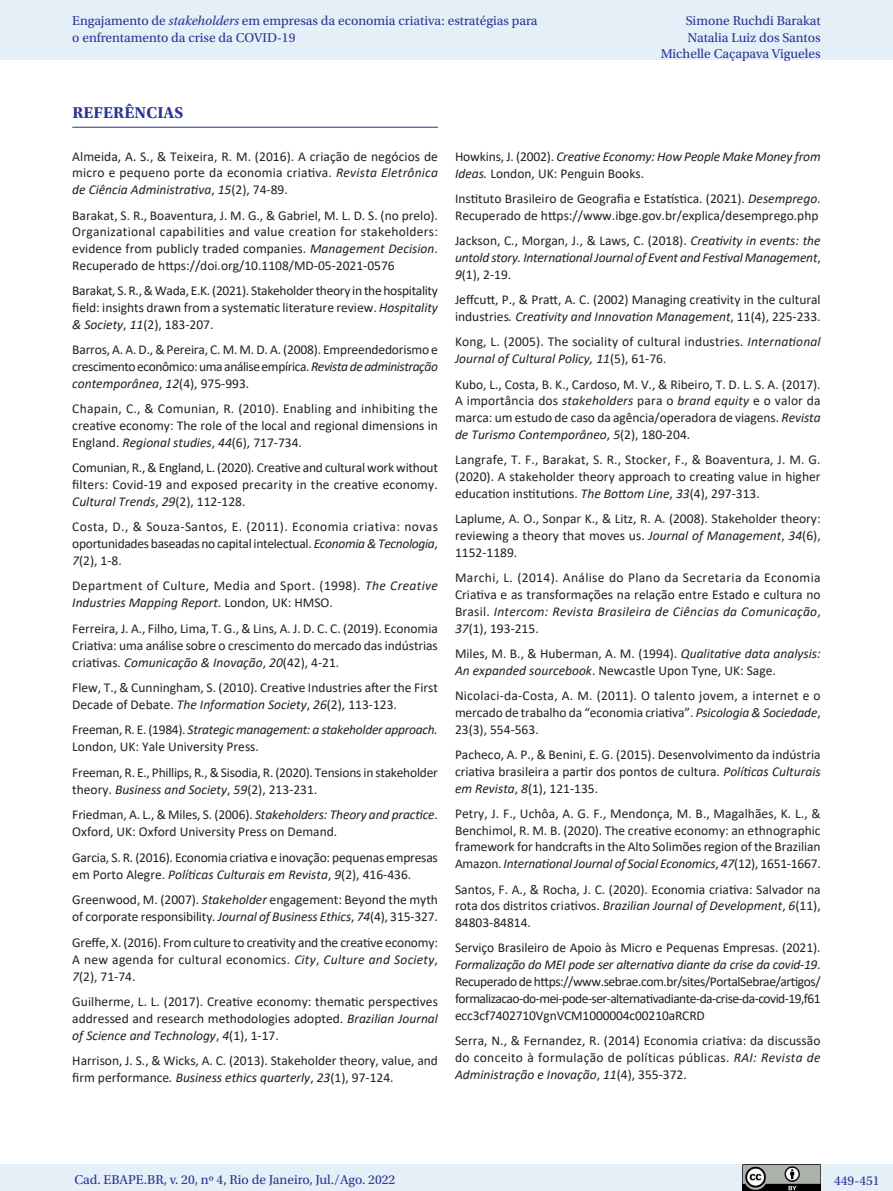
<style>
.page{position:relative;width:893px;height:1191px;background:#fff}
.page>*{position:absolute;margin:0;border:0;box-sizing:border-box;transform-origin:0 0}
._07_1_sub_1{font:700 16.5px "Utopia Std";letter-spacing:.01em;color:#2b3393}
.Referencias{font:13.5px/16.8px "Calibri";color:#231f20;text-align:justify}
.t1{font:13.5px/16.5px "Utopia Std";color:#2b3393}
.Referencias-2{font:italic 13.5px/16.8px "Calibri";letter-spacing:-.015em;color:#231f20}
.Referencias-3{font:13.5px/17px "Calibri";letter-spacing:.025em;color:#231f20}
.s1{font-style:italic}
.s2{font-style:normal}
</style>
<div class="page">
<div style="left:0;top:0;width:893px;height:60px;background:#e4eff8"></div>
<div style="left:0;top:1164px;width:893px;height:27px;background:#e4eff8"></div>
<img style="left:743px;top:1164px;width:78px;height:27px">
<hr style="left:72px;top:127px;width:366px;height:1px;background:#2b3393">
<p class="t1" style="left:72px;top:13px;width:467px">Engajamento de <span class="s1">stakeholders</span> em empresas da economia criativa: estratégias para o enfrentamento da crise da COVID-19</p>
<p class="t1" style="left:661px;top:13px;width:161px;text-align:right">Simone Ruchdi Barakat<br>Natalia Luiz dos Santos<br>Michelle Caçapava Vigueles</p>
<p class="_07_1_sub_1" style="left:72px;top:103px;width:113px">REFERÊNCIAS</p>
<p class="Referencias" style="left:72px;top:147px;width:367px">Almeida, A. S., &amp; Teixeira, R. M. (2016). A criação de negócios de micro e pequeno porte da economia criativa. <span class="s1">Revista Eletrônica de Ciência Administrativa</span>, <span class="s1">15</span>(2), 74-89.</p>
<p class="Referencias" style="left:72px;top:206px;width:367px">Barakat, S. R., Boaventura, J. M. G., &amp; Gabriel, M. L. D. S. (no prelo).<br>Organizational capabilities and value creation for stakeholders: evidence from publicly traded companies. <span class="s1">Management Decision</span>.<br>Recuperado de https://doi.org/10.1108/MD-05-2021-0576</p>
<p class="Referencias" style="left:72px;top:282px;width:367px">Barakat, S. R., &amp; Wada, E.K. (2021). Stakeholder theory in the hospitality field: insights drawn from a systematic literature review. <span class="s1">Hospitality &amp; Society</span>, <span class="s1">11</span>(2), 183-207.</p>
<p class="Referencias" style="left:72px;top:341px;width:367px">Barros, A. A. D., &amp; Pereira, C. M. M. D. A. (2008). Empreendedorismo e crescimento econômico: uma análise empírica. <span class="s1">Revista de administração contemporânea</span>, <span class="s1">12</span>(4), 975-993.</p>
<p class="Referencias" style="left:72px;top:400px;width:367px">Chapain, C., &amp; Comunian, R. (2010). Enabling and inhibiting the creative economy: The role of the local and regional dimensions in England. <span class="s1">Regional studies</span>, <span class="s1">44</span>(6), 717-734.</p>
<p class="Referencias" style="left:72px;top:459px;width:367px">Comunian, R., &amp; England, L. (2020)<span class="s1">.</span> Creative and cultural work without filters: Covid-19 and exposed precarity in the creative economy.<br><span class="s1">Cultural Trends</span>, <span class="s1">29</span>(2), 112-128.</p>
<p class="Referencias" style="left:72px;top:518px;width:367px">Costa, D., &amp; Souza-Santos, E. (2011). Economia criativa: novas oportunidades baseadas no capital intelectual. <span class="s1">Economia &amp; Tecnologia</span>, <span class="s1">7</span>(2), 1-8.</p>
<p class="Referencias-3" style="left:72px;top:577px;width:367px">Department of Culture, Media and Sport. (1998). <span class="s1">The Creative<br>Industries Mapping Report</span>. London, UK: HMSO.</p>
<p class="Referencias" style="left:72px;top:619px;width:367px">Ferreira, J. A., Filho, Lima, T. G., &amp; Lins, A. J. D. C. C. (2019). Economia Criativa: uma análise sobre o crescimento do mercado das indústrias criativas. <span class="s1">Comunicação &amp; Inovação</span>, <span class="s1">20</span>(42), 4-21.</p>
<p class="Referencias" style="left:72px;top:679px;width:367px">Flew, T., &amp; Cunningham, S. (2010). Creative Industries after the First<br>Decade of Debate. <span class="s1">The Information Society</span>, <span class="s1">26</span>(2), 113-123.</p>
<p class="Referencias" style="left:72px;top:721px;width:367px">Freeman, R. E. (1984). <span class="s1">Strategic management: a stakeholder approach.<br></span>London, UK: Yale University Press.</p>
<p class="Referencias" style="left:72px;top:763px;width:367px">Freeman, R. E., Phillips, R., &amp; Sisodia, R. (2020). Tensions in stakeholder theory. <span class="s1">Business and Society</span>, <span class="s1">59</span>(2), 213-231.</p>
<p class="Referencias" style="left:72px;top:806px;width:367px">Friedman, A. L., &amp; Miles, S. (2006). <span class="s1">Stakeholders: Theory and practice</span>.<br>Oxford, UK: Oxford University Press on Demand.</p>
<p class="Referencias" style="left:72px;top:848px;width:367px">Garcia, S. R. (2016). Economia criativa e inovação: pequenas empresas em Porto Alegre. <span class="s1">Políticas Culturais em Revista</span>, <span class="s1">9</span>(2), 416-436.</p>
<p class="Referencias" style="left:72px;top:891px;width:367px">Greenwood, M. (2007). <span class="s1">Stakeholder</span> engagement: Beyond the myth of corporate responsibility. <span class="s1">Journal of Business Ethics</span>, <span class="s1">74</span>(4), 315-327.</p>
<p class="Referencias" style="left:72px;top:933px;width:367px">Greffe, X. (2016). From culture to creativity and the creative economy:<br>A new agenda for cultural economics. <span class="s1">City</span>, <span class="s1">Culture and Society</span>, <span class="s1">7</span>(2), 71-74.</p>
<p class="Referencias" style="left:72px;top:992px;width:367px">Guilherme, L. L. (2017). Creative economy: thematic perspectives addressed and research methodologies adopted. <span class="s1">Brazilian Journal of Science and Technology</span>, <span class="s1">4</span>(1), 1-17.</p>
<p class="Referencias" style="left:72px;top:1052px;width:367px">Harrison, J. S., &amp; Wicks, A. C. (2013). Stakeholder theory, value, and firm performance<span class="s1">. Business ethics quarterly</span>, <span class="s1">23</span>(1), 97-124.</p>
<p class="Referencias-2" style="left:455px;top:148px;width:367px"><span class="s2">Howkins, J. (2002).</span> Creative Economy: How People Make Money from<br>Ideas. <span class="s2">London, UK: Penguin Books.</span></p>
<p class="Referencias" style="left:455px;top:190px;width:367px">Instituto Brasileiro de Geografia e Estatística. (2021). <span class="s1">Desemprego</span>.<br>Recuperado de https://www.ibge.gov.br/explica/desemprego.php</p>
<p class="Referencias-2" style="left:455px;top:232px;width:367px;text-align:justify"><span class="s2">Jackson, C., Morgan, J., &amp; Laws, C. (2018).</span> Creativity in events: the untold story. International Journal of Event and Festival Management<span class="s2">, </span>9<span class="s2">(1), 2-19.</span></p>
<p class="Referencias" style="left:455px;top:291px;width:367px">Jeffcutt, P., &amp; Pratt, A. C. (2002) Managing creativity in the cultural industries<span class="s1">. Creativity and Innovation Management</span>, 11(4), 225-233.</p>
<p class="Referencias" style="left:455px;top:333px;width:367px">Kong, L. (2005). The sociality of cultural industries. <span class="s1">International<br>Journal of Cultural Policy, 11</span>(5), 61-76.</p>
<p class="Referencias" style="left:455px;top:375px;width:367px">Kubo, L., Costa, B. K., Cardoso, M. V., &amp; Ribeiro, T. D. L. S. A. (2017).<br>A importância dos <span class="s1">stakeholders</span> para o <span class="s1">brand equity</span> e o valor da marca: um estudo de caso da agência/operadora de viagens. <span class="s1">Revista de Turismo Contemporâneo</span>, <span class="s1">5</span>(2), 180-204.</p>
<p class="Referencias" style="left:455px;top:451px;width:367px">Langrafe, T. F., Barakat, S. R., Stocker, F., &amp; Boaventura, J. M. G. (2020). A stakeholder theory approach to creating value in higher education institutions. <span class="s1">The Bottom Line</span>, <span class="s1">33</span>(4), 297-313.</p>
<p class="Referencias" style="left:455px;top:510px;width:367px">Laplume, A. O., Sonpar K., &amp; Litz, R. A. (2008). Stakeholder theory: reviewing a theory that moves us. <span class="s1">Journal of Management</span>, <span class="s1">34</span>(6), 1152-1189.</p>
<p class="Referencias" style="left:455px;top:569px;width:367px">Marchi, L. (2014). Análise do Plano da Secretaria da Economia Criativa e as transformações na relação entre Estado e cultura no Brasil. <span class="s1">Intercom: Revista Brasileira de Ciências da Comunicação</span>, <span class="s1">37</span>(1), 193-215.</p>
<p class="Referencias" style="left:455px;top:644px;width:367px">Miles, M. B., &amp; Huberman, A. M. (1994). <span class="s1">Qualitative data analysis:<br>An expanded sourcebook</span>. Newcastle Upon Tyne, UK: Sage.</p>
<p class="Referencias" style="left:455px;top:686px;width:367px">Nicolaci-da-Costa, A. M. (2011). O talento jovem, a internet e o mercado de trabalho da “economia criativa”. <span class="s1">Psicologia &amp; Sociedade</span>, 23(3), 554-563.</p>
<p class="Referencias" style="left:455px;top:745px;width:367px">Pacheco, A. P., &amp; Benini, E. G. (2015). Desenvolvimento da indústria criativa brasileira a partir dos pontos de cultura. <span class="s1">Políticas Culturais em Revista</span>, <span class="s1">8</span>(1), 121-135.</p>
<p class="Referencias" style="left:455px;top:804px;width:367px">Petry, J. F., Uchôa, A. G. F., Mendonça, M. B., Magalhães, K. L., &amp; Benchimol, R. M. B. (2020). The creative economy: an ethnographic framework for handcrafts in the Alto Solimões region of the Brazilian Amazon. <span class="s1">International Journal of Social Economics</span>, <span class="s1">47</span>(12), 1651-1667.</p>
<p class="Referencias" style="left:455px;top:880px;width:367px">Santos, F. A., &amp; Rocha, J. C. (2020). Economia criativa: Salvador na rota dos distritos criativos. <span class="s1">Brazilian Journal of Development</span>, <span class="s1">6</span>(11), 84803-84814.</p>
<p class="Referencias" style="left:455px;top:939px;width:367px">Serviço Brasileiro de Apoio às Micro e Pequenas Empresas. (2021).<br><span class="s1">Formalização do MEI pode ser alternativa diante da crise da covid-19</span>.<br>Recuperado de https://www.sebrae.com.br/sites/PortalSebrae/artigos/ formalizacao-do-mei-pode-ser-alternativadiante-da-crise-da-covid-19,f61 ecc3cf7402710VgnVCM1000004c00210aRCRD</p>
<p class="Referencias" style="left:455px;top:1031px;width:367px">Serra, N., &amp; Fernandez, R. (2014) Economia criativa: da discussão do conceito à formulação de políticas públicas. <span class="s1">RAI: Revista de Administração e Inovação</span>, <span class="s1">11</span>(4), 355-372.</p>
<p class="t1" style="left:74px;top:1171px;width:322px">Cad. EBAPE.BR, v. 20, nº 4, Rio de Janeiro, Jul./Ago. 2022</p>
<p class="t1" style="left:834px;top:1172px;width:47px">449-451</p>
</div>
